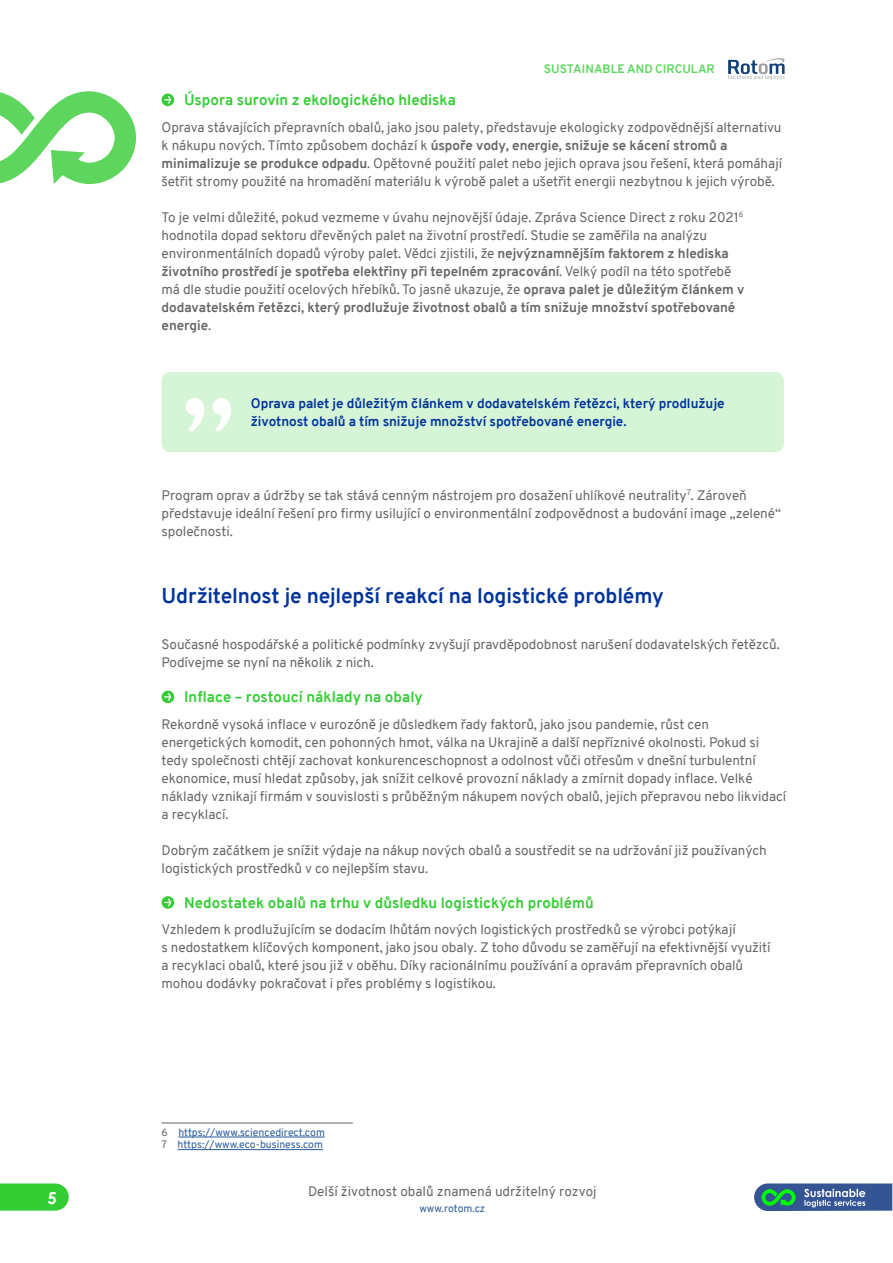
<style>
.page{position:relative;width:893px;height:1263px;background:#fff}
.page>*{position:absolute;margin:0;border:0;box-sizing:border-box;transform-origin:0 0}
.t1{font:700 21px "Overpass";letter-spacing:-.01em;color:#039}
.t2{font:700 16.5px "Century Gothic";color:#fff}
.t3{font:700 15px "Overpass";color:#3c3}
.t4{font:13.5px/18px "Overpass";letter-spacing:-.005em;color:#666}
.t5{font:700 13.5px/18px "Overpass";letter-spacing:-.005em;color:#039}
.t6{font:700 12px "Overpass";color:#5dd75d}
.t7{font:10.5px/12.6px "Overpass";color:#275b9b}
.s1{font-weight:700}
.s2{color:#666}
</style>
<div class="page">
<svg style="left:0;top:91px;width:136px;height:93px"></svg>
<svg style="left:0;top:1183px;width:69px;height:27px;background:#3fcf3f"></svg>
<svg style="left:754px;top:1183px;width:138px;height:28px;background:#4b7897"></svg>
<svg style="left:728px;top:58px;width:57px;height:22px"></svg>
<div style="left:162px;top:94px;width:12px;height:12px;background:#3c3;border-radius:50%"></div>
<svg style="left:164px;top:96px;width:7px;height:8px"></svg>
<div style="left:162px;top:372px;width:622px;height:80px;background:#d6f5d6;border-radius:9px"></div>
<svg style="left:186px;top:398px;width:45px;height:34px"></svg>
<div style="left:162px;top:691px;width:12px;height:12px;background:#3c3;border-radius:50%"></div>
<svg style="left:164px;top:693px;width:7px;height:8px"></svg>
<svg style="left:162px;top:896px;width:12px;height:13px"></svg>
<svg style="left:164px;top:899px;width:7px;height:7px"></svg>
<hr style="left:162px;top:1122px;width:191px;height:1px;background:#666">
<hr style="left:178px;top:1136px;width:147px;height:1px;background:#275b9b">
<hr style="left:178px;top:1149px;width:145px;height:1px;background:#275b9b">
<p class="t2" style="left:48px;top:1185px;width:11px">5</p>
<p class="t6" style="left:544px;top:61px;width:172px">SUSTAINABLE AND CIRCULAR</p>
<p class="t3" style="left:184px;top:89px;width:273px">Úspora surovin z ekologického hlediska</p>
<p class="t4" style="left:162px;top:118px;width:622px">Oprava stávajících přepravních obalů, jako jsou palety, představuje ekologicky zodpovědnější alternativu k nákupu nových. Tímto způsobem dochází k <span class="s1">úspoře vody, energie, snižuje se kácení stromů a minimalizuje se produkce odpadu</span>. Opětovné použití palet nebo jejich oprava jsou řešení, která pomáhají šetřit stromy použité na hromadění materiálu k výrobě palet a ušetřit energii nezbytnou k jejich výrobě.</p>
<p class="t4" style="left:162px;top:208px;width:584px">To je velmi důležité, pokud vezmeme v úvahu nejnovější údaje. Zpráva Science Direct z roku 2021<sup>6 </sup>hodnotila dopad sektoru dřevěných palet na životní prostředí. Studie se zaměřila na analýzu environmentálních dopadů výroby palet. Vědci zjistili, že <span class="s1">nejvýznamnějším faktorem z hlediska životního prostředí je spotřeba elektřiny při tepelném zpracování</span>. Velký podíl na této spotřebě má dle studie použití ocelových hřebíků. To jasně ukazuje, že <span class="s1">oprava palet je důležitým článkem v dodavatelském řetězci, který prodlužuje životnost obalů a tím snižuje množství spotřebované energie</span>.</p>
<p class="t5" style="left:251px;top:395px;width:475px">Oprava palet je důležitým článkem v dodavatelském řetězci, který prodlužuje životnost obalů a tím snižuje množství spotřebované energie.</p>
<p class="t4" style="left:162px;top:486px;width:621px">Program oprav a údržby se tak stává cenným nástrojem pro dosažení uhlíkové neutrality<sup>7</sup>. Zároveň představuje ideální řešení pro firmy usilující o environmentální zodpovědnost a budování image „zelené“ společnosti.</p>
<h1 class="t1" style="left:162px;top:581px;width:504px">Udržitelnost je nejlepší reakcí na logistické problémy</h1>
<p class="t4" style="left:162px;top:635px;width:620px">Současné hospodářské a politické podmínky zvyšují pravděpodobnost narušení dodavatelských řetězců.<br>Podívejme se nyní na několik z nich.</p>
<p class="t3" style="left:184px;top:686px;width:240px">Inflace – rostoucí náklady na obaly</p>
<p class="t4" style="left:162px;top:715px;width:626px">Rekordně vysoká inflace v eurozóně je důsledkem řady faktorů, jako jsou pandemie, růst cen energetických komodit, cen pohonných hmot, válka na Ukrajině a další nepříznivé okolnosti. Pokud si tedy společnosti chtějí zachovat konkurenceschopnost a odolnost vůči otřesům v dnešní turbulentní ekonomice, musí hledat způsoby, jak snížit celkové provozní náklady a zmírnit dopady inflace. Velké náklady vznikají firmám v souvislosti s průběžným nákupem nových obalů, jejich přepravou nebo likvidací a recyklací.</p>
<p class="t4" style="left:162px;top:841px;width:607px">Dobrým začátkem je snížit výdaje na nákup nových obalů a soustředit se na udržování již používaných logistických prostředků v co nejlepším stavu.</p>
<p class="t3" style="left:184px;top:892px;width:411px">Nedostatek obalů na trhu v důsledku logistických problémů</p>
<p class="t4" style="left:162px;top:920px;width:610px">Vzhledem k prodlužujícím se dodacím lhůtám nových logistických prostředků se výrobci potýkají<br>s nedostatkem klíčových komponent, jako jsou obaly. Z toho důvodu se zaměřují na efektivnější využití a recyklaci obalů, které jsou již v oběhu. Díky racionálnímu používání a opravám přepravních obalů mohou dodávky pokračovat i přes problémy s logistikou.</p>
<p class="t7" style="left:162px;top:1126px;width:165px"><span class="s2">6</span> https://www.sciencedirect.com<br><span class="s2">7</span> https://www.eco-business.com</p>
<p class="t4" style="left:308px;top:1182px;width:290px">Delší životnost obalů znamená udržitelný rozvoj</p>
<p class="t7" style="left:419px;top:1202px;width:67px">www.rotom.cz</p>
</div>
